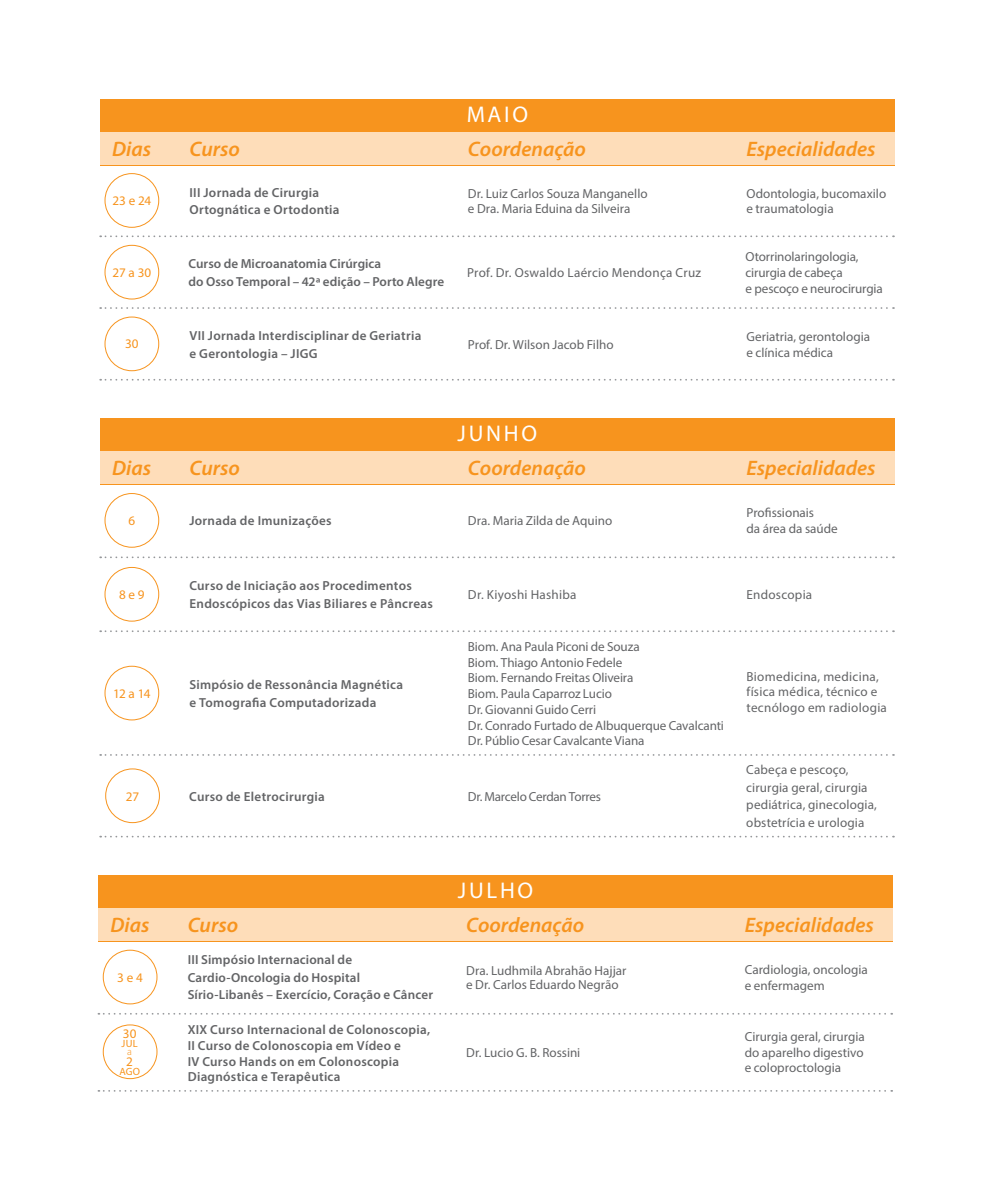
<style>
.page{position:relative;width:993px;height:1191px;background:#fff}
.page>*{position:absolute;margin:0;border:0;box-sizing:border-box;transform-origin:0 0}
.t1{font:22.75px "Myriad Pro";color:#fff}
.t2{font:italic 600 21px "Myriad Pro";color:#f7941e}
.t3{font:13.12px/15.8px "Myriad Pro";color:#636466}
.t4{font:600 13.12px/17.5px "Myriad Pro";letter-spacing:.02em;color:#636466}
.t5{font:13.12px/15.8px "Myriad Pro";letter-spacing:.02em;color:#636466}
.t6{font:600 13.12px/17.5px "Myriad Pro";color:#636466}
.t7{font:13.12px "Myriad Pro";letter-spacing:-.015em;color:#f7941e}
.t8{font:13.12px "Myriad Pro";letter-spacing:-.02em;color:#636466}
.t9{font:13.12px "Myriad Pro";letter-spacing:.025em;color:#636466}
.t10{font:10.5px "Myriad Pro";letter-spacing:.015em;color:#f7941e}
.t11{font:300 10.5px "Myriad Pro";color:#f7941e}
</style>
<div class="page">
<svg style="left:98px;top:1013px;width:793px;height:1px"></svg>
<svg style="left:98px;top:1090px;width:793px;height:1px"></svg>
<div style="left:98px;top:875px;width:794px;height:66px;background:#f7941e"></div>
<div style="left:98px;top:908px;width:794px;height:33px;background:#feddb9"></div>
<div style="left:103px;top:1024px;width:54px;height:55px;border:1px solid #f7941e;border-radius:50%"></div>
<div style="left:103px;top:949px;width:54px;height:55px;border:1px solid #f7941e;border-radius:50%"></div>
<div style="left:104px;top:493px;width:55px;height:54px;border:1px solid #f7941e;border-radius:50%"></div>
<div style="left:104px;top:666px;width:55px;height:54px;border:1px solid #f7941e;border-radius:50%"></div>
<svg style="left:100px;top:556px;width:793px;height:2px"></svg>
<svg style="left:100px;top:754px;width:793px;height:2px"></svg>
<svg style="left:100px;top:835px;width:793px;height:2px"></svg>
<svg style="left:100px;top:630px;width:793px;height:2px"></svg>
<div style="left:100px;top:418px;width:794px;height:66px;background:#f7941e"></div>
<div style="left:100px;top:451px;width:794px;height:33px;background:#feddb9"></div>
<div style="left:104px;top:567px;width:55px;height:54px;border:1px solid #f7941e;border-radius:50%"></div>
<div style="left:105px;top:768px;width:55px;height:55px;border:1px solid #f7941e;border-radius:50%"></div>
<div style="left:100px;top:99px;width:794px;height:66px;background:#f7941e"></div>
<div style="left:100px;top:132px;width:794px;height:33px;background:#feddb9"></div>
<div style="left:104px;top:173px;width:55px;height:55px;border:1px solid #f7941e;border-radius:50%"></div>
<svg style="left:100px;top:235px;width:793px;height:2px"></svg>
<div style="left:104px;top:316px;width:55px;height:55px;border:1px solid #f7941e;border-radius:50%"></div>
<svg style="left:100px;top:307px;width:793px;height:2px"></svg>
<svg style="left:100px;top:379px;width:793px;height:1px"></svg>
<div style="left:104px;top:245px;width:55px;height:54px;border:1px solid #f7941e;border-radius:50%"></div>
<h1 class="t1" style="left:466px;top:101px;width:63px">MAIO</h1>
<h2 class="t2" style="left:112px;top:136px;width:40px">Dias</h2>
<h2 class="t2" style="left:189px;top:136px;width:52px">Curso</h2>
<h2 class="t2" style="left:468px;top:136px;width:119px">Coordenação</h2>
<h2 class="t2" style="left:746px;top:136px;width:131px">Especialidades</h2>
<p class="t4" style="left:189px;top:183px;width:152px">III Jornada de Cirurgia<br>Ortognática e Ortodontia</p>
<p class="t7" style="left:112px;top:193px;width:40px">23 e 24</p>
<p class="t3" style="left:746px;top:185px;width:141px">Odontologia, bucomaxilo e traumatologia</p>
<p class="t3" style="left:468px;top:186px;width:181px;line-height:14.9px">Dr. Luiz Carlos Souza Manganello e Dra. Maria Eduina da Silveira</p>
<p class="t7" style="left:112px;top:264px;width:40px">27 a 30</p>
<p class="t6" style="left:188px;top:255px;width:257px">Curso de Microanatomia Cirúrgica<br>do Osso Temporal – 42ª edição – Porto Alegre</p>
<p class="t5" style="left:467px;top:265px;width:235px">Prof. Dr. Oswaldo Laércio Mendonça Cruz</p>
<p class="t3" style="left:745px;top:249px;width:139px">Otorrinolaringologia, cirurgia de cabeça<br>e pescoço e neurocirurgia</p>
<p class="t4" style="left:189px;top:326px;width:233px">VII Jornada Interdisciplinar de Geriatria e Gerontologia – JIGG</p>
<p class="t7" style="left:125px;top:336px;width:15px">30</p>
<p class="t3" style="left:746px;top:328px;width:125px">Geriatria, gerontologia e clínica médica</p>
<p class="t3" style="left:468px;top:336px;width:147px">Prof. Dr. Wilson Jacob Filho</p>
<h1 class="t1" style="left:457px;top:419px;width:17px">junho</h1>
<h2 class="t2" style="left:112px;top:454px;width:40px">Dias</h2>
<h2 class="t2" style="left:189px;top:454px;width:52px">Curso</h2>
<h2 class="t2" style="left:468px;top:454px;width:119px">Coordenação</h2>
<h2 class="t2" style="left:746px;top:454px;width:131px">Especialidades</h2>
<p class="t7" style="left:128px;top:512px;width:8px">6</p>
<p class="t3" style="left:746px;top:505px;width:93px">Profissionais<br>da área da saúde</p>
<p class="t4" style="left:189px;top:512px;width:144px">Jornada de Imunizações</p>
<p class="t3" style="left:468px;top:513px;width:146px">Dra. Maria Zilda de Aquino</p>
<p class="t4" style="left:189px;top:577px;width:245px">Curso de Iniciação aos Procedimentos<br>Endoscópicos das Vias Biliares e Pâncreas</p>
<p class="t7" style="left:119px;top:586px;width:27px">8 e 9</p>
<p class="t5" style="left:468px;top:587px;width:110px">Dr. Kiyoshi Hashiba</p>
<p class="t9" style="left:746px;top:586px;width:67px">Endoscopia</p>
<p class="t7" style="left:113px;top:685px;width:39px">12 a 14</p>
<p class="t4" style="left:189px;top:676px;width:215px">Simpósio de Ressonância Magnética e Tomografia Computadorizada</p>
<p class="t7" style="left:126px;top:788px;width:15px">27</p>
<p class="t4" style="left:189px;top:787px;width:137px">Curso de Eletrocirurgia</p>
<p class="t3" style="left:468px;top:638px;width:257px">Biom. Ana Paula Piconi de Souza<br>Biom. Thiago Antonio Fedele<br>Biom. Fernando Freitas Oliveira<br>Biom. Paula Caparroz Lucio<br>Dr. Giovanni Guido Cerri<br>Dr. Conrado Furtado de Albuquerque Cavalcanti<br>Dr. Públio Cesar Cavalcante Viana</p>
<p class="t8" style="left:467px;top:788px;width:135px">Dr. Marcelo Cerdan Torres</p>
<h1 class="t1" style="left:458px;top:876px;width:16px">julho</h1>
<p class="t5" style="left:746px;top:668px;width:142px">Biomedicina, medicina, física médica, técnico e tecnólogo em radiologia</p>
<p class="t3" style="left:746px;top:761px;width:132px;line-height:17.5px">Cabeça e pescoço, cirurgia geral, cirurgia pediátrica, ginecologia, obstetrícia e urologia</p>
<h2 class="t2" style="left:110px;top:911px;width:40px">Dias</h2>
<h2 class="t2" style="left:188px;top:911px;width:52px">Curso</h2>
<h2 class="t2" style="left:466px;top:911px;width:119px">Coordenação</h2>
<h2 class="t2" style="left:744px;top:911px;width:131px">Especialidades</h2>
<p class="t4" style="left:188px;top:951px;width:247px">III Simpósio Internacional de<br>Cardio-Oncologia do Hospital<br>Sírio-Libanês – Exercício, Coração e Câncer</p>
<p class="t7" style="left:117px;top:969px;width:27px">3 e 4</p>
<p class="t3" style="left:744px;top:961px;width:125px">Cardiologia, oncologia e enfermagem</p>
<p class="t3" style="left:466px;top:962px;width:162px;line-height:14.9px">Dra. Ludhmila Abrahão Hajjar e Dr. Carlos Eduardo Negrão</p>
<p class="t7" style="left:123px;top:1025px;width:15px">30</p>
<p class="t11" style="left:127px;top:1045px;width:6px">a</p>
<p class="t7" style="left:126px;top:1053px;width:8px">2</p>
<p class="t10" style="left:119px;top:1065px;width:22px">AGO</p>
<p class="t10" style="left:122px;top:1036px;width:18px">JUL</p>
<p class="t4" style="left:188px;top:1021px;width:244px;line-height:15.8px">XIX Curso Internacional de Colonoscopia, II Curso de Colonoscopia em Vídeo e<br>IV Curso Hands on em Colonoscopia Diagnóstica e Terapêutica</p>
<p class="t3" style="left:466px;top:1044px;width:116px">Dr. Lucio G. B. Rossini</p>
<p class="t3" style="left:744px;top:1028px;width:121px;text-align:justify">Cirurgia geral, cirurgia do aparelho digestivo e coloproctologia</p>
</div>
